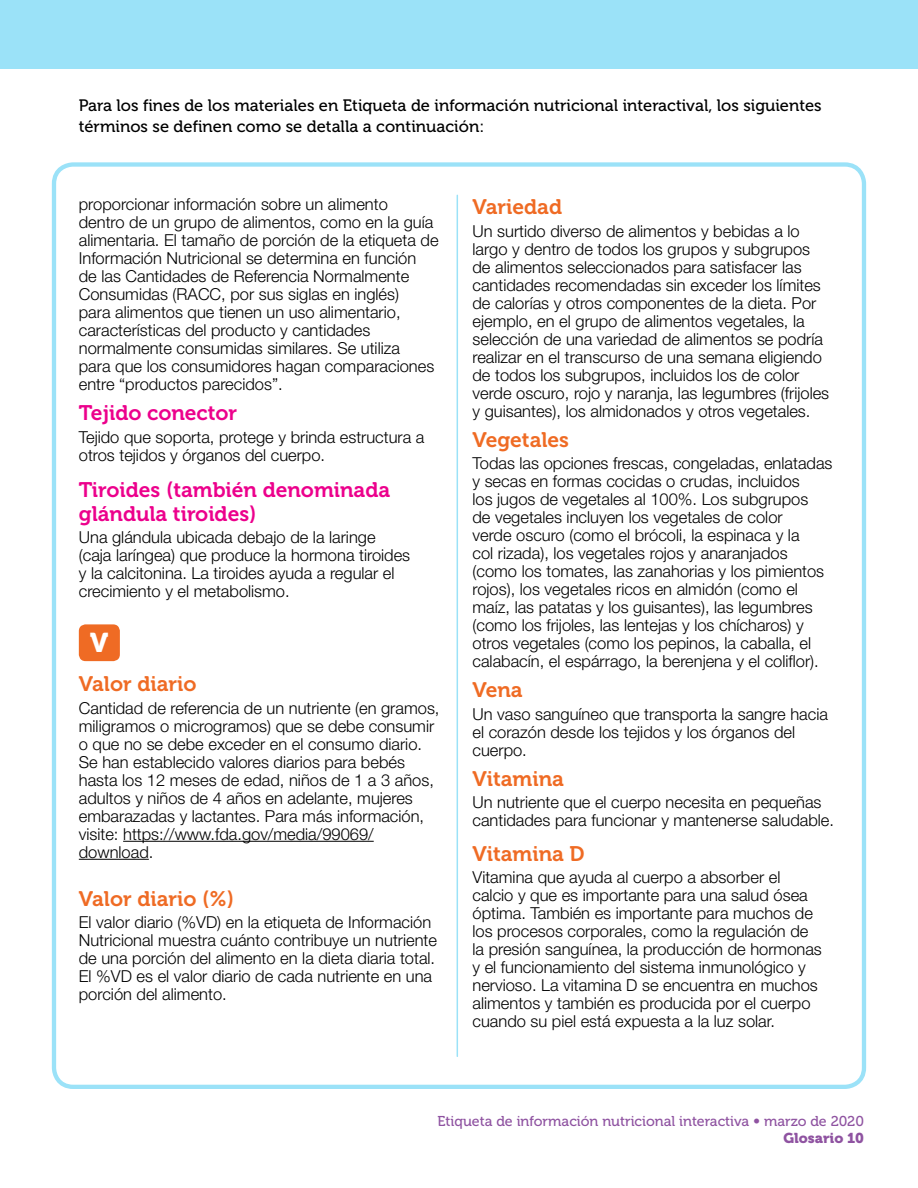
<style>
.page{position:relative;width:918px;height:1188px;background:#fff}
.page>*{position:absolute;margin:0;border:0;box-sizing:border-box;transform-origin:0 0}
.Subhead_White{font:27px "Museo 900";color:#fff;scale:.95 1}
.Glossary_Subhead_Ora{font:21px/24px "Museo 700";color:#ec008c}
.Glossary_Subhead{font:21px "Museo 700";color:#ef6b24}
.Glossary_Subhead_Ora-2{font:21px "Museo 700";color:#ef6b24}
.Glossary_Subhead-2{font:21px "Museo 700";color:#ec008c}
.Glossary_Body{font:300 16.5px/18px "Helvetica Neue LT Std";color:#000}
.t1{font:16.5px/21px "Museo 500";color:#000}
.t2{font:14.25px "Museo 500";color:#8f53a1}
.t3{font:14.25px "Museo 900";color:#8f53a1}
.s1{font-family:"Frutiger LT Std"}
</style>
<div class="page">
<hr style="left:457px;top:195px;width:1px;height:861px;background:#9be2f8">
<div style="left:52px;top:162px;width:814px;height:927px;border:4px solid #9be2f8;border-radius:19px"></div>
<div style="left:0;top:0;width:918px;height:69px;background:#9be2f8"></div>
<hr style="left:123px;top:841px;width:251px;height:1px;background:#000">
<hr style="left:79px;top:859px;width:70px;height:1px;background:#000">
<div style="left:79px;top:624px;width:41px;height:37px;background:#ef6b24;border-radius:7px"></div>
<p class="t1" style="left:79px;top:95px;width:744px">Para los fines de los materiales en Etiqueta de información nutricional interactival, los siguientes términos se definen como se detalla a continuación:</p>
<p class="Glossary_Body" style="left:79px;top:195px;width:361px">proporcionar información sobre un alimento<br>dentro de un grupo de alimentos, como en la guía alimentaria. El tamaño de porción de la etiqueta de Información Nutricional se determina en función<br>de las Cantidades de Referencia Normalmente Consumidas (RACC, por sus siglas en inglés)<br>para alimentos que tienen un uso alimentario, características del producto y cantidades normalmente consumidas similares. Se utiliza<br>para que los consumidores hagan comparaciones entre “productos parecidos”.</p>
<p class="Glossary_Subhead-2" style="left:79px;top:401px;width:160px">Tejido conector</p>
<p class="Glossary_Body" style="left:79px;top:428px;width:347px">Tejido que soporta, protege y brinda estructura a otros tejidos y órganos del cuerpo.</p>
<p class="Glossary_Subhead_Ora" style="left:79px;top:478px;width:313px">Tiroides (también denominada glándula tiroides)</p>
<p class="Glossary_Body" style="left:79px;top:528px;width:333px">Una glándula ubicada debajo de la laringe (caja laríngea) que produce la hormona tiroides y la calcitonina. La tiroides ayuda a regular el crecimiento y el metabolismo.</p>
<p class="Subhead_White" style="left:90px;top:628px;width:21px">V</p>
<p class="Glossary_Subhead_Ora-2" style="left:79px;top:672px;width:119px">Valor diario</p>
<p class="Glossary_Body" style="left:79px;top:698px;width:362px">Cantidad de referencia de un nutriente (en gramos, miligramos o microgramos) que se debe consumir o que no se debe exceder en el consumo diario.<br>Se han establecido valores diarios para bebés hasta los 12 meses de edad, niños de 1 a 3 años, adultos y niños de 4 años en adelante, mujeres embarazadas y lactantes. Para más información, visite: https://www.fda.gov/media/99069/ download.</p>
<p class="Glossary_Subhead_Ora-2" style="left:79px;top:887px;width:157px">Valor diario (%)</p>
<p class="Glossary_Body" style="left:79px;top:913px;width:360px">El valor diario (%VD) en la etiqueta de Información Nutricional muestra cuánto contribuye un nutriente de una porción del alimento en la dieta diaria total.<br>El %VD es el valor diario de cada nutriente en una porción del alimento.</p>
<p class="Glossary_Subhead" style="left:472px;top:195px;width:91px">Variedad</p>
<p class="Glossary_Body" style="left:472px;top:222px;width:358px">Un surtido diverso de alimentos y bebidas a lo largo y dentro de todos los grupos y subgrupos de alimentos seleccionados para satisfacer las cantidades recomendadas sin exceder los límites de calorías y otros componentes de la dieta. Por ejemplo, en el grupo de alimentos vegetales, la selección de una variedad de alimentos se podría realizar en el transcurso de una semana eligiendo de todos los subgrupos, incluidos los de color verde oscuro, rojo y naranja, las legumbres (frijoles y guisantes), los almidonados y otros vegetales.</p>
<p class="Glossary_Subhead" style="left:472px;top:428px;width:98px">Vegetales</p>
<p class="Glossary_Body" style="left:472px;top:454px;width:362px">Todas las opciones frescas, congeladas, enlatadas y secas en formas cocidas o crudas, incluidos<br>los jugos de vegetales al 100%. Los subgrupos<br>de vegetales incluyen los vegetales de color<br>verde oscuro (como el brócoli, la espinaca y la<br>col rizada), los vegetales rojos y anaranjados (como los tomates, las zanahorias y los pimientos rojos), los vegetales ricos en almidón (como el maíz, las patatas y los guisantes), las legumbres (como los frijoles, las lentejas y los chícharos) y otros vegetales (como los pepinos, la caballa, el calabacín, el espárrago, la berenjena y el coliflor).</p>
<p class="Glossary_Subhead" style="left:472px;top:678px;width:52px">Vena</p>
<p class="Glossary_Body" style="left:472px;top:705px;width:357px">Un vaso sanguíneo que transporta la sangre hacia el corazón desde los tejidos y los órganos del cuerpo.</p>
<p class="Glossary_Subhead" style="left:472px;top:767px;width:93px">Vitamina</p>
<p class="Glossary_Body" style="left:472px;top:793px;width:363px">Un nutriente que el cuerpo necesita en pequeñas cantidades para funcionar y mantenerse saludable.</p>
<p class="Glossary_Subhead" style="left:472px;top:842px;width:114px">Vitamina D</p>
<p class="Glossary_Body" style="left:472px;top:868px;width:351px">Vitamina que ayuda al cuerpo a absorber el calcio y que es importante para una salud ósea óptima. También es importante para muchos de los procesos corporales, como la regulación de la presión sanguínea, la producción de hormonas y el funcionamiento del sistema inmunológico y nervioso. La vitamina D se encuentra en muchos alimentos y también es producida por el cuerpo cuando su piel está expuesta a la luz solar.</p>
<p class="t2" style="left:437px;top:1114px;width:428px">Etiqueta de información nutricional interactiva <span class="s1">•</span> marzo de 2020</p>
<p class="t3" style="left:783px;top:1130px;width:82px">Glosario 10</p>
</div>
